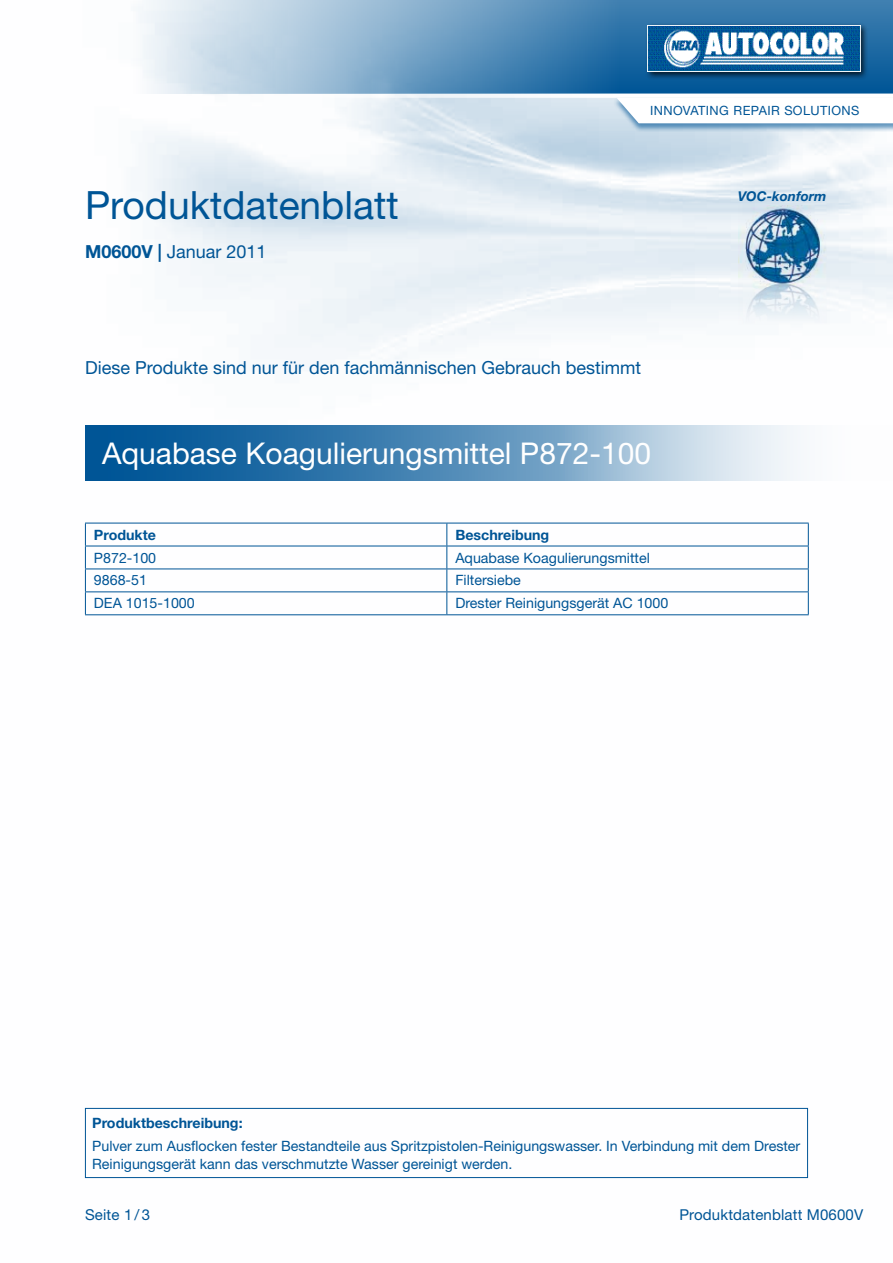
<style>
.page{position:relative;width:893px;height:1263px;background:#fff}
.page>*{position:absolute;margin:0;border:0;box-sizing:border-box;transform-origin:0 0}
.t1{font:39px "Helvetica Neue LT Std";color:#005596}
.t2{font:30px "Helvetica Neue LT Std";color:#fff}
.t3{font:18px "Helvetica Neue LT Std";color:#005596}
.t4{font:15px "Helvetica Neue LT Std";letter-spacing:.01em;color:#005596}
.t5{font:14.25px/18px "Helvetica Neue LT Std";color:#005596}
.t6{font:700 14.25px "Helvetica Neue LT Std";color:#005596}
.t7{font:italic 700 13.5px "Helvetica Neue LT Std";color:#005596}
.t8{font:12.75px "Helvetica Neue LT Std";letter-spacing:.055em;color:#005596}
.s1{font-weight:700}
</style>
<div class="page">
<img style="left:84px;top:98px;width:809px;height:1081px">
<svg style="left:138px;top:0;width:755px;height:94px;background:#73a1c5"></svg>
<div style="left:645px;top:23px;width:223px;height:57px;background:#000;opacity:.75"></div>
<img style="left:648px;top:26px;width:213px;height:46px">
<div style="left:612px;top:97px;width:281px;height:35px;background:#005596;opacity:.6"></div>
<svg style="left:617px;top:98px;width:276px;height:25px"></svg>
<svg style="left:85px;top:425px;width:808px;height:55px;background:#72a1c5"></svg>
<img style="left:738px;top:206px;width:91px;height:73px">
<img style="left:738px;top:279px;width:91px;height:64px">
<svg style="left:85px;top:524px;width:1px;height:90px"></svg>
<hr style="left:85px;top:523px;width:362px;height:1px;background:#005596">
<hr style="left:447px;top:523px;width:362px;height:1px;background:#005596">
<svg style="left:446px;top:523px;width:1px;height:91px"></svg>
<svg style="left:808px;top:523px;width:1px;height:91px"></svg>
<hr style="left:85px;top:546px;width:362px;height:1px;background:#005596">
<hr style="left:447px;top:546px;width:362px;height:1px;background:#005596">
<hr style="left:85px;top:568px;width:362px;height:1px;background:#005596">
<hr style="left:447px;top:568px;width:362px;height:1px;background:#005596">
<hr style="left:85px;top:591px;width:362px;height:1px;background:#005596">
<hr style="left:447px;top:591px;width:362px;height:1px;background:#005596">
<hr style="left:85px;top:614px;width:362px;height:1px;background:#005596">
<hr style="left:447px;top:614px;width:362px;height:1px;background:#005596">
<div style="left:85px;top:1108px;width:723px;height:70px;border:1px solid #005596"></div>
<h1 class="t1" style="left:85px;top:182px;width:315px">Produktdatenblatt</h1>
<p class="t3" style="left:85px;top:241px;width:183px"><span class="s1">M0600V |</span> Januar 2011</p>
<p class="t8" style="left:650px;top:103px;width:209px">Innovati ng Repair Solutions</p>
<p class="t7" style="left:738px;top:188px;width:90px">VOC-konform</p>
<p class="t3" style="left:85px;top:356px;width:558px">Diese Produkte sind nur für den fachmännischen Gebrauch bestimmt</p>
<h2 class="t2" style="left:102px;top:435px;width:551px">Aquabase Koagulierungsmittel P872-100</h2>
<p class="t6" style="left:94px;top:526px;width:64px">Produkte</p>
<p class="t6" style="left:455px;top:526px;width:95px">Beschreibung</p>
<p class="t5" style="left:94px;top:548px;width:64px">P872-100</p>
<p class="t5" style="left:455px;top:548px;width:196px">Aquabase Koagulierungsmittel</p>
<p class="t5" style="left:94px;top:571px;width:55px">9868-51</p>
<p class="t5" style="left:455px;top:571px;width:67px">Filtersiebe</p>
<p class="t5" style="left:94px;top:594px;width:102px">DEA 1015-1000</p>
<p class="t5" style="left:455px;top:594px;width:214px">Drester Reinigungsgerät AC 1000</p>
<p class="t6" style="left:92px;top:1114px;width:152px">Produktbeschreibung:</p>
<p class="t5" style="left:92px;top:1136px;width:710px">Pulver zum Ausflocken fester Bestandteile aus Spritzpistolen-Reinigungswasser. In Verbindung mit dem Drester<br>Reinigungsgerät kann das verschmutzte Wasser gereinigt werden.</p>
<p class="t4" style="left:85px;top:1206px;width:66px">Seite 1 / 3</p>
<p class="t4" style="left:679px;top:1206px;width:185px">Produktdatenblatt M0600V</p>
</div>
